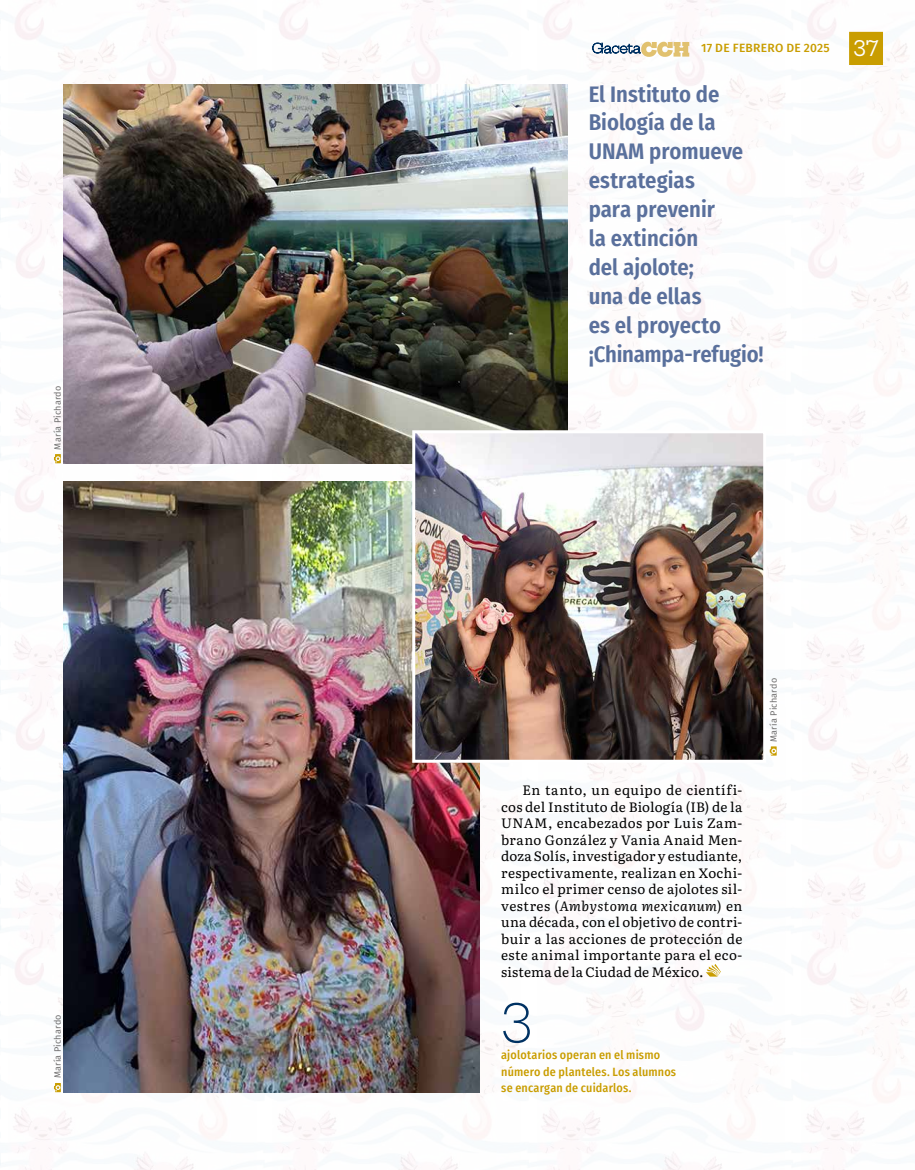
<style>
.page{position:relative;width:915px;height:1170px;background:#fff}
.page>*{position:absolute;margin:0;border:0;box-sizing:border-box;transform-origin:0 0}
.t1{font:300 52.5px "Hepta Slab";color:#003263}
.t2{font:600 22.5px/28.8px "Fira Sans Condensed";color:#5a709c}
.t3{font:13.5px/16.5px "Literata 18 pt";letter-spacing:.02em;color:#000;text-align:justify}
.t4{font:500 12px/16.5px "Fira Sans Condensed";letter-spacing:.015em;color:#c99d00}
.t5{font:500 12px "Fira Sans";letter-spacing:.02em;color:#c99d00}
.t6{font:9px "Fira Sans";letter-spacing:.025em;color:#706f6f}
.s1{font-family:"Hepta Slab";font-weight:400;font-size:21px;color:#fff}
.s2{font-style:italic}
</style>
<div class="page">
<img style="left:0;top:0;width:909px;height:1169px">
<img style="left:64px;top:84px;width:503px;height:379px">
<img style="left:64px;top:481px;width:416px;height:611px">
<img style="left:416px;top:434px;width:346px;height:324px">
<div style="left:412px;top:430px;width:354px;height:332px;border:3px solid #fff"></div>
<svg style="left:705px;top:963px;width:15px;height:13px"></svg>
<svg style="left:769px;top:746px;width:7px;height:9px"></svg>
<svg style="left:54px;top:1082px;width:7px;height:10px"></svg>
<svg style="left:54px;top:454px;width:7px;height:9px"></svg>
<svg style="left:592px;top:34px;width:97px;height:23px"></svg>
<div style="left:848px;top:32px;width:34px;height:33px;background:#c99d00"></div>
<p class="t6" style="left:51px;top:449px;width:65px;rotate:-90deg">María Pichardo</p>
<p class="t6" style="left:51px;top:1078px;width:65px;rotate:-90deg">María Pichardo</p>
<p class="t5" style="left:701px;top:39px;width:179px">17 DE FEBRERO DE 2025 <span class="s1">37</span></p>
<h2 class="t2" style="left:588px;top:78px;width:176px">El Instituto de<br>Biología de la<br>UNAM promueve estrategias<br>para prevenir<br>la extinción<br>del ajolote;<br>una de ellas<br>es el proyecto ¡Chinampa-refugio!</h2>
<p class="t3" style="left:501px;top:780px;width:242px;text-indent:21px">En tanto, un equipo de científi&shy;cos del Instituto de Biología (IB) de la UNAM, encabezados por Luis Zam&shy;brano González y Vania Anaid Men&shy;doza Solís, investigador y estudiante, respectivamente, realizan en Xochi&shy;milco el primer censo de ajolotes sil&shy;vestres (<span class="s2">Ambystoma mexicanum</span>) en una década, con el objetivo de contri&shy;buir a las acciones de protección de este animal importante para el eco&shy;sistema de la Ciudad de México.</p>
<h1 class="t1" style="left:501px;top:978px;width:33px">3</h1>
<p class="t4" style="left:501px;top:1046px;width:176px">ajolotarios operan en el mismo número de planteles. Los alumnos se encargan de cuidarlos.</p>
<p class="t6" style="left:766px;top:741px;width:65px;rotate:-90deg">María Pichardo</p>
</div>
